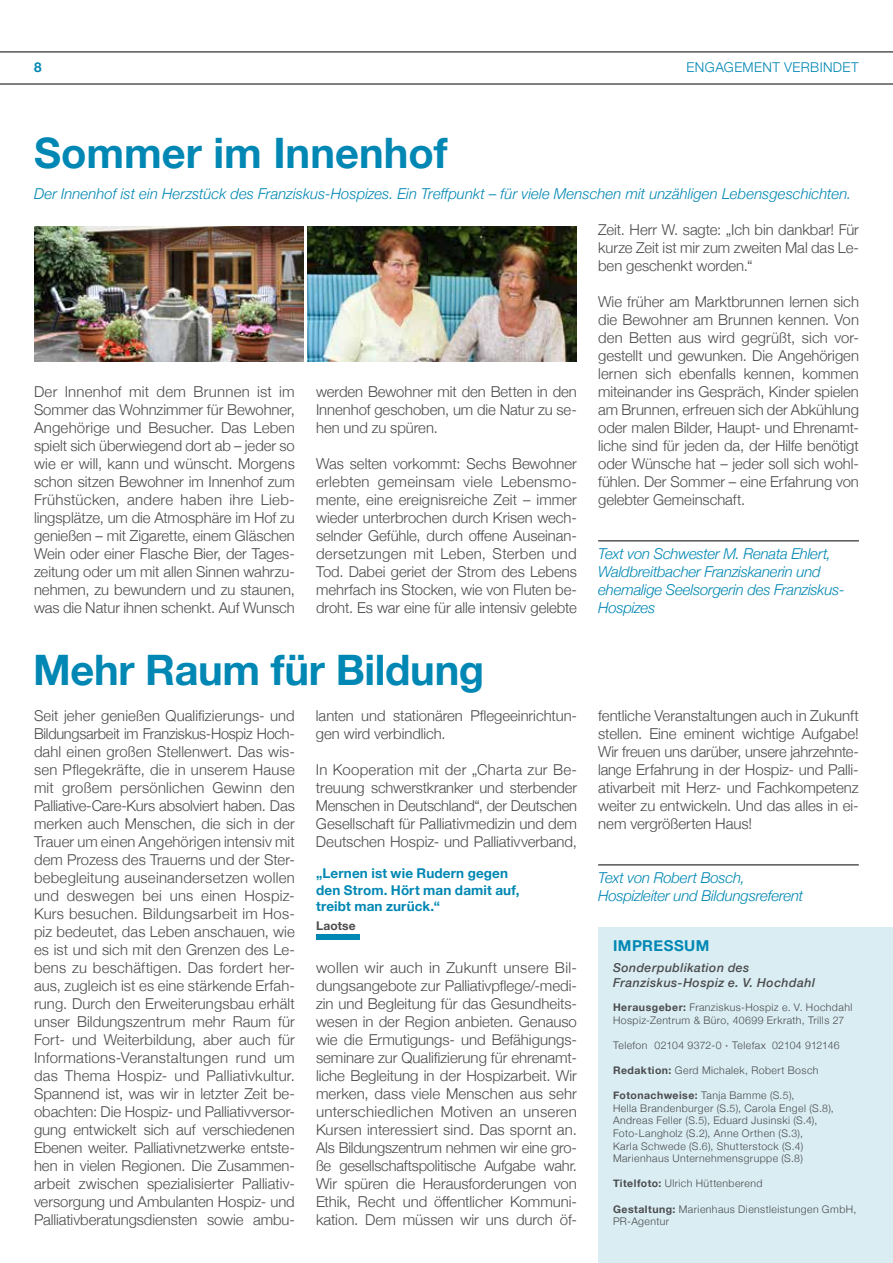
<style>
.page{position:relative;width:893px;height:1263px;background:#fff}
.page>*{position:absolute;margin:0;border:0;box-sizing:border-box;transform-origin:0 0}
.t1{font:700 42px "Helvetica Neue";letter-spacing:-.005em;color:#0087b3}
.t2{font:300 15px/18px "Helvetica Neue";letter-spacing:-.005em;color:#4b4b4d;text-align:justify}
.t3{font:italic 300 15px/18px "Helvetica Neue";letter-spacing:-.01em;color:#0087b3}
.t4{font:700 15px "Helvetica Neue";letter-spacing:.03em;color:#0087b3}
.t5{font:700 13.5px/16.5px "Helvetica Neue";letter-spacing:.01em;color:#0087b3}
.t6{font:300 13.5px "Helvetica Neue";letter-spacing:.03em;color:#0087b3}
.t7{font:italic 500 12.3px/14.7px "Helvetica Neue";letter-spacing:.04em;color:#4b4b4d}
.t8{font:700 12px "Helvetica Neue";letter-spacing:.015em;color:#4b4b4d}
.t9{font:300 10.5px/12.6px "Helvetica Neue";letter-spacing:.04em;color:#4b4b4d}
.s1{font-weight:700}
.s2{font-family:"The Sans B6";font-weight:600}
</style>
<div class="page">
<hr style="left:0;top:52px;width:893px;height:1px;background:#000">
<hr style="left:0;top:84px;width:893px;height:1px;background:#000">
<div style="left:598px;top:927px;width:295px;height:336px;background:#d9edf3"></div>
<img style="left:308px;top:227px;width:269px;height:134px">
<img style="left:34px;top:227px;width:269px;height:134px">
<hr style="left:598px;top:541px;width:261px;height:1px;background:#000">
<hr style="left:598px;top:865px;width:261px;height:1px;background:#000">
<div style="left:316px;top:934px;width:44px;height:6px;background:#0087b3"></div>
<p class="t5" style="left:34px;top:59px;width:9px">8</p>
<p class="t6" style="left:687px;top:56px;width:174px">ENGAGEMENT VERBINDET</p>
<h1 class="t1" style="left:34px;top:120px;width:415px">Sommer im Innenhof</h1>
<p class="t3" style="left:34px;top:184px;width:819px">Der Innenhof ist ein Herzstück des Franziskus-Hospizes. Ein Treffpunkt – für viele Menschen mit unzähligen Lebensgeschichten.</p>
<p class="t2" style="left:34px;top:382px;width:262px">Der Innenhof mit dem Brunnen ist im Sommer das Wohnzimmer für Bewohner, Angehörige und Besucher. Das Leben spielt sich überwiegend dort ab – jeder so wie er will, kann und wünscht. Morgens schon sitzen Bewohner im Innenhof zum Frühstücken, andere haben ihre Lieb&shy;lingsplätze, um die Atmosphäre im Hof zu genießen – mit Zigarette, einem Gläschen Wein oder einer Flasche Bier, der Tages&shy;zeitung oder um mit allen Sinnen wahrzu&shy;nehmen, zu bewundern und zu staunen, was die Natur ihnen schenkt. Auf Wunsch</p>
<p class="t2" style="left:316px;top:382px;width:262px">werden Bewohner mit den Betten in den Innenhof geschoben, um die Natur zu se&shy;hen und zu spüren.</p>
<p class="t2" style="left:316px;top:454px;width:262px">Was selten vorkommt: Sechs Bewohner erlebten gemeinsam viele Lebensmo&shy;mente, eine ereignisreiche Zeit – immer wieder unterbrochen durch Krisen wech&shy;selnder Gefühle, durch offene Auseinan&shy;dersetzungen mit Leben, Sterben und Tod. Dabei geriet der Strom des Lebens mehrfach ins Stocken, wie von Fluten be&shy;droht. Es war eine für alle intensiv gelebte</p>
<h1 class="t1" style="left:33px;top:637px;width:453px">Mehr Raum für Bildung</h1>
<p class="t2" style="left:34px;top:706px;width:262px">Seit jeher genießen Qualifizierungs- und Bildungsarbeit im Franziskus-Hospiz Hoch&shy;dahl einen großen Stellenwert. Das wis&shy;sen Pflegekräfte, die in unserem Hause mit großem persönlichen Gewinn den Palliative-Care-Kurs absolviert haben. Das merken auch Menschen, die sich in der Trauer um einen Angehörigen intensiv mit dem Prozess des Trauerns und der Ster&shy;bebegleitung auseinandersetzen wollen und deswegen bei uns einen Hospiz-Kurs besuchen. Bildungsarbeit im Hos&shy;piz bedeutet, das Leben anschauen, wie es ist und sich mit den Grenzen des Le&shy;bens zu beschäftigen. Das fordert her&shy;aus, zugleich ist es eine stärkende Erfah&shy;rung. Durch den Erweiterungsbau erhält unser Bildungszentrum mehr Raum für Fort- und Weiterbildung, aber auch für Informations-Veranstaltungen rund um das Thema Hospiz- und Palliativkultur.<br>Spannend ist, was wir in letzter Zeit be&shy;obachten: Die Hospiz- und Palliativversor&shy;gung entwickelt sich auf verschiedenen Ebenen weiter. Palliativnetzwerke entste&shy;hen in vielen Regionen. Die Zusammen&shy;arbeit zwischen spezialisierter Palliativ&shy;versorgung und Ambulanten Hospiz- und Palliativberatungsdiensten sowie ambu-</p>
<p class="t2" style="left:316px;top:706px;width:263px">lanten und stationären Pflegeeinrichtun&shy;gen wird verbindlich.</p>
<p class="t2" style="left:316px;top:760px;width:263px">In Kooperation mit der „Charta zur Be&shy;treuung schwerstkranker und sterbender Menschen in Deutschland“, der Deutschen Gesellschaft für Palliativmedizin und dem Deutschen Hospiz- und Palliativverband,</p>
<p class="t5" style="left:316px;top:865px;width:205px">„Lernen ist wie Rudern gegen den Strom. Hört man damit auf, treibt man zurück.“</p>
<p class="t8" style="left:316px;top:916px;width:41px">Laotse</p>
<p class="t2" style="left:316px;top:958px;width:262px">wollen wir auch in Zukunft unsere Bil&shy;dungsangebote zur Palliativpflege/-medi&shy;zin und Begleitung für das Gesundheits&shy;wesen in der Region anbieten. Genauso wie die Ermutigungs- und Befähigungs&shy;seminare zur Qualifizierung für ehrenamt&shy;liche Begleitung in der Hospizarbeit. Wir merken, dass viele Menschen aus sehr unterschiedlichen Motiven an unseren Kursen interessiert sind. Das spornt an.<br>Als Bildungszentrum nehmen wir eine gro&shy;ße gesellschaftspolitische Aufgabe wahr.<br>Wir spüren die Herausforderungen von Ethik, Recht und öffentlicher Kommuni&shy;kation. Dem müssen wir uns durch öf-</p>
<p class="t2" style="left:598px;top:220px;width:262px">Zeit. Herr W. sagte: „Ich bin dankbar! Für kurze Zeit ist mir zum zweiten Mal das Le&shy;ben geschenkt worden.“</p>
<p class="t2" style="left:598px;top:292px;width:262px">Wie früher am Marktbrunnen lernen sich die Bewohner am Brunnen kennen. Von den Betten aus wird gegrüßt, sich vor&shy;gestellt und gewunken. Die Angehörigen lernen sich ebenfalls kennen, kommen miteinander ins Gespräch, Kinder spielen am Brunnen, erfreuen sich der Abkühlung oder malen Bilder, Haupt- und Ehrenamt&shy;liche sind für jeden da, der Hilfe benötigt oder Wünsche hat – jeder soll sich wohl&shy;fühlen. Der Sommer – eine Erfahrung von gelebter Gemeinschaft.</p>
<p class="t3" style="left:598px;top:544px;width:248px">Text von Schwester M. Renata Ehlert,<br>Waldbreitbacher Franziskanerin und ehemalige Seelsorgerin des Franziskus-<br>Hospizes</p>
<p class="t2" style="left:598px;top:706px;width:262px">fentliche Veranstaltungen auch in Zukunft stellen. Eine eminent wichtige Aufgabe!<br>Wir freuen uns darüber, unsere jahrzehnte&shy;lange Erfahrung in der Hospiz- und Palli&shy;ativarbeit mit Herz- und Fachkompetenz weiter zu entwickeln. Und das alles in ei&shy;nem vergrößerten Haus!</p>
<p class="t3" style="left:598px;top:868px;width:207px">Text von Robert Bosch,<br>Hospizleiter und Bildungsreferent</p>
<p class="t4" style="left:613px;top:934px;width:98px">IMPRESSUM</p>
<p class="t7" style="left:613px;top:959px;width:203px">Sonderpublikation des<br>Franziskus-Hospiz e. V. Hochdahl</p>
<p class="t9" style="left:613px;top:1000px;width:241px"><span class="s1">Herausgeber:</span> Franziskus-Hospiz e. V. Hochdahl<br>Hospiz-Zentrum &amp; Büro, 40699 Erkrath, Trills 27</p>
<p class="t9" style="left:613px;top:1038px;width:228px">Telefon 02104 9372-0 <span class="s2">·</span> Telefax 02104 912146</p>
<p class="t9" style="left:613px;top:1063px;width:207px"><span class="s1">Redaktion:</span> Gerd Michalek, Robert Bosch</p>
<p class="t9" style="left:613px;top:1088px;width:222px"><span class="s1">Fotonachweise:</span> Tanja Bamme (S.5),<br>Hella Brandenburger (S.5), Carola Engel (S.8), Andreas Feller (S.5), Eduard Jusinski (S.4), Foto-Langholz (S.2), Anne Orthen (S.3),<br>Karla Schwede (S.6), Shutterstock (S.4)<br>Marienhaus Unternehmensgruppe (S.8)</p>
<p class="t9" style="left:613px;top:1176px;width:151px"><span class="s1">Titelfoto:</span> Ulrich Hüttenberend</p>
<p class="t9" style="left:613px;top:1202px;width:245px"><span class="s1">Gestaltung:</span> Marienhaus Dienstleistungen GmbH,<br>PR-Agentur</p>
</div>
